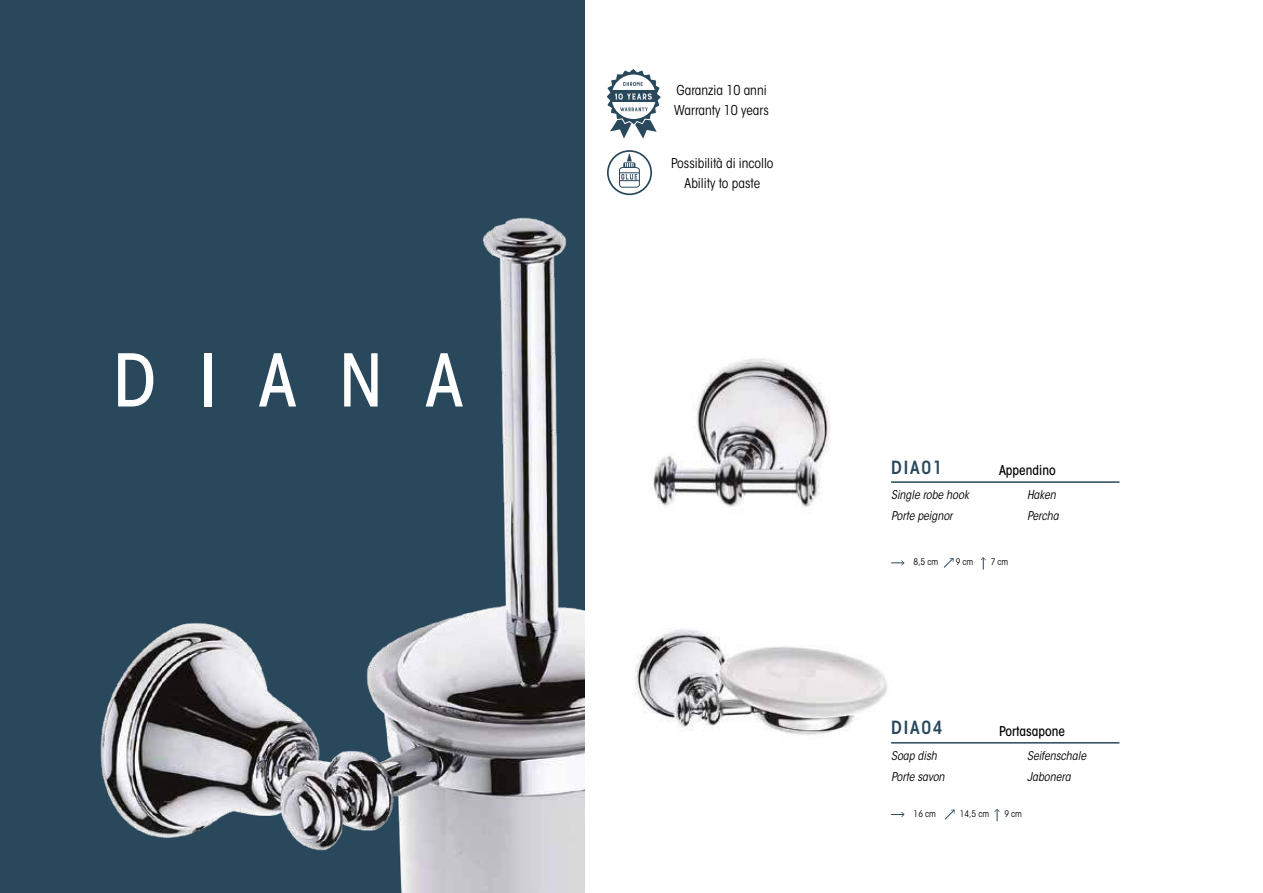
<style>
.page{position:relative;width:1263px;height:893px;background:#fff}
.page>*{position:absolute;margin:0;border:0;box-sizing:border-box;transform-origin:0 0}
.t1{font:500 condensed 72px "ITC Avant Garde Std";letter-spacing:.6em;color:#fff}
.t2{font:600 condensed 18px "ITC Avant Garde Std";letter-spacing:.1em;color:#29485c}
.t3{font:condensed 13.5px/19.8px "ITC Avant Garde Std";color:#000}
.t4{font:500 condensed 13.5px "ITC Avant Garde Std";color:#000}
.t5{font:italic condensed 12px/21px "ITC Avant Garde Std";color:#000}
.t6{font:condensed 9px "ITC Avant Garde Std";color:#000}
</style>
<div class="page">
<div style="left:0;top:0;width:585px;height:893px;background:#29485c"></div>
<img style="left:649px;top:358px;width:181px;height:149px">
<img style="left:635px;top:629px;width:253px;height:106px">
<hr style="left:891px;top:481px;width:228px;height:2px;background:#29485c">
<hr style="left:891px;top:742px;width:228px;height:2px;background:#29485c">
<svg style="left:607px;top:69px;width:54px;height:70px"></svg>
<img style="left:100px;top:217px;width:485px;height:676px">
<svg style="left:981px;top:557px;width:5px;height:13px"></svg>
<svg style="left:891px;top:560px;width:14px;height:5px"></svg>
<svg style="left:943px;top:558px;width:11px;height:10px"></svg>
<svg style="left:994px;top:809px;width:6px;height:12px"></svg>
<svg style="left:891px;top:812px;width:14px;height:5px"></svg>
<svg style="left:944px;top:809px;width:11px;height:11px"></svg>
<svg style="left:607px;top:150px;width:45px;height:45px"></svg>
<div style="left:609px;top:152px;width:41px;height:41px;background:#fff;border-radius:50%"></div>
<svg style="left:619px;top:154px;width:21px;height:34px"></svg>
<h1 class="t1" style="left:113px;top:336px;width:351px">DIANA</h1>
<p class="t3" style="left:674px;top:80px;width:96px">Garanzia 10 anni<br>Warranty 10 years</p>
<p class="t3" style="left:671px;top:153px;width:104px;text-align:center">Possibilità di incollo<br>Ability to paste</p>
<h2 class="t2" style="left:891px;top:456px;width:53px">DIA01</h2>
<p class="t4" style="left:999px;top:462px;width:58px">Appendino</p>
<p class="t5" style="left:891px;top:485px;width:79px">Single robe hook<br>Porte peignor</p>
<p class="t5" style="left:1027px;top:485px;width:33px">Haken<br>Percha</p>
<p class="t6" style="left:914px;top:557px;width:26px">8,5 cm</p>
<p class="t6" style="left:956px;top:557px;width:19px">9 cm</p>
<p class="t6" style="left:991px;top:557px;width:19px">7 cm</p>
<h2 class="t2" style="left:891px;top:717px;width:53px">DIA04</h2>
<p class="t4" style="left:999px;top:723px;width:68px">Portasapone</p>
<p class="t5" style="left:891px;top:746px;width:55px">Soap dish<br>Porte savon</p>
<p class="t5" style="left:1027px;top:746px;width:61px">Seifenschale<br>Jabonera</p>
<p class="t6" style="left:914px;top:808px;width:24px">16 cm</p>
<p class="t6" style="left:960px;top:808px;width:31px">14,5 cm</p>
<p class="t6" style="left:1004px;top:808px;width:19px">9 cm</p>
</div>
